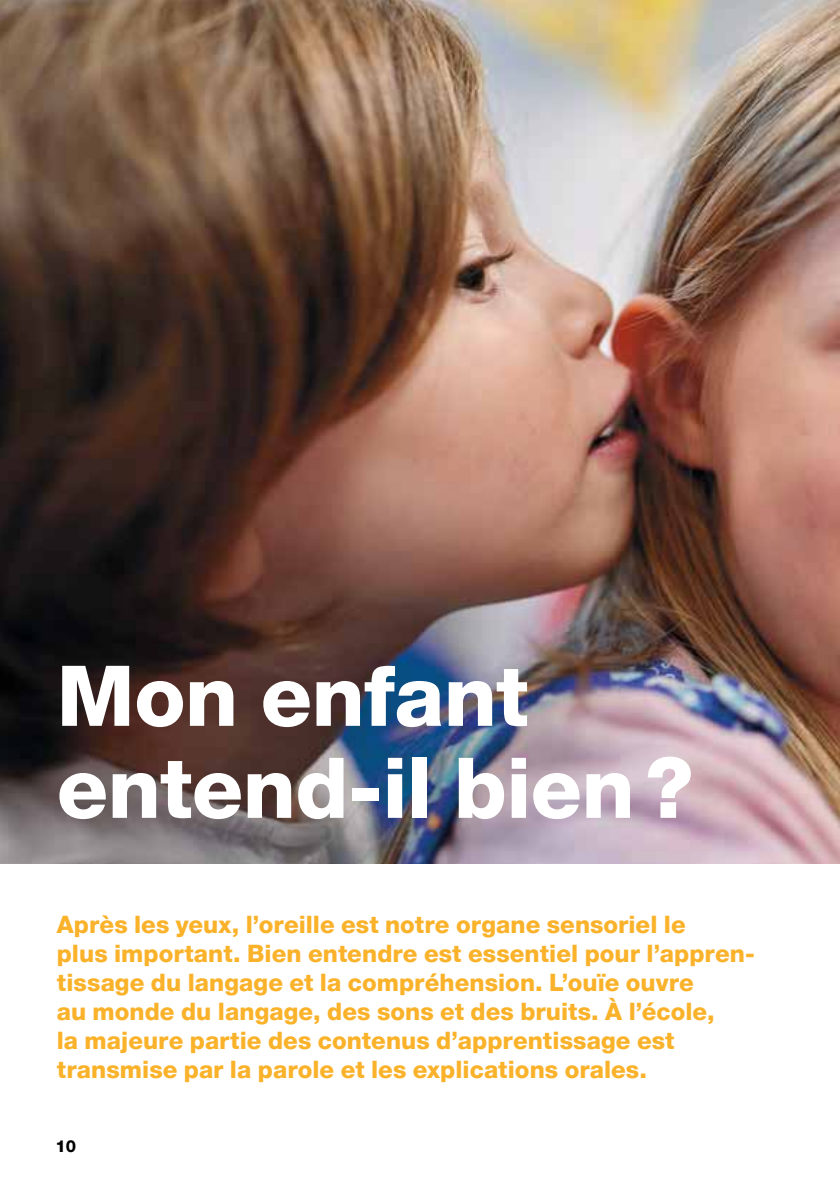
<style>
.page{position:relative;width:840px;height:1191px;background:#fff}
.page>*{position:absolute;margin:0;border:0;box-sizing:border-box;transform-origin:0 0}
.t1{font:800 84px/92px "Helvetica Neue LT Pro";letter-spacing:-.005em;color:#fff}
.t2{font:800 24px/29px "Helvetica Neue LT Pro";letter-spacing:.005em;color:#fab22a}
.t3{font:800 16.4px "Helvetica Neue LT Pro";color:#000}
</style>
<div class="page">
<img style="left:0;top:0;width:839px;height:864px">
<h1 class="t1" style="left:57px;top:649px;width:637px">Mon enfant entend-il bien?</h1>
<p class="t2" style="left:57px;top:909px;width:699px">Après les yeux, l’oreille est notre organe sensoriel le<br>plus important. Bien entendre est essentiel pour l’appren&shy;tissage du langage et la compréhension. L’ouïe ouvre<br>au monde du langage, des sons et des bruits. À l’école,<br>la majeure partie des contenus d’apprentissage est transmise par la parole et les explications orales.</p>
<p class="t3" style="left:56px;top:1136px;width:22px">10</p>
</div>
